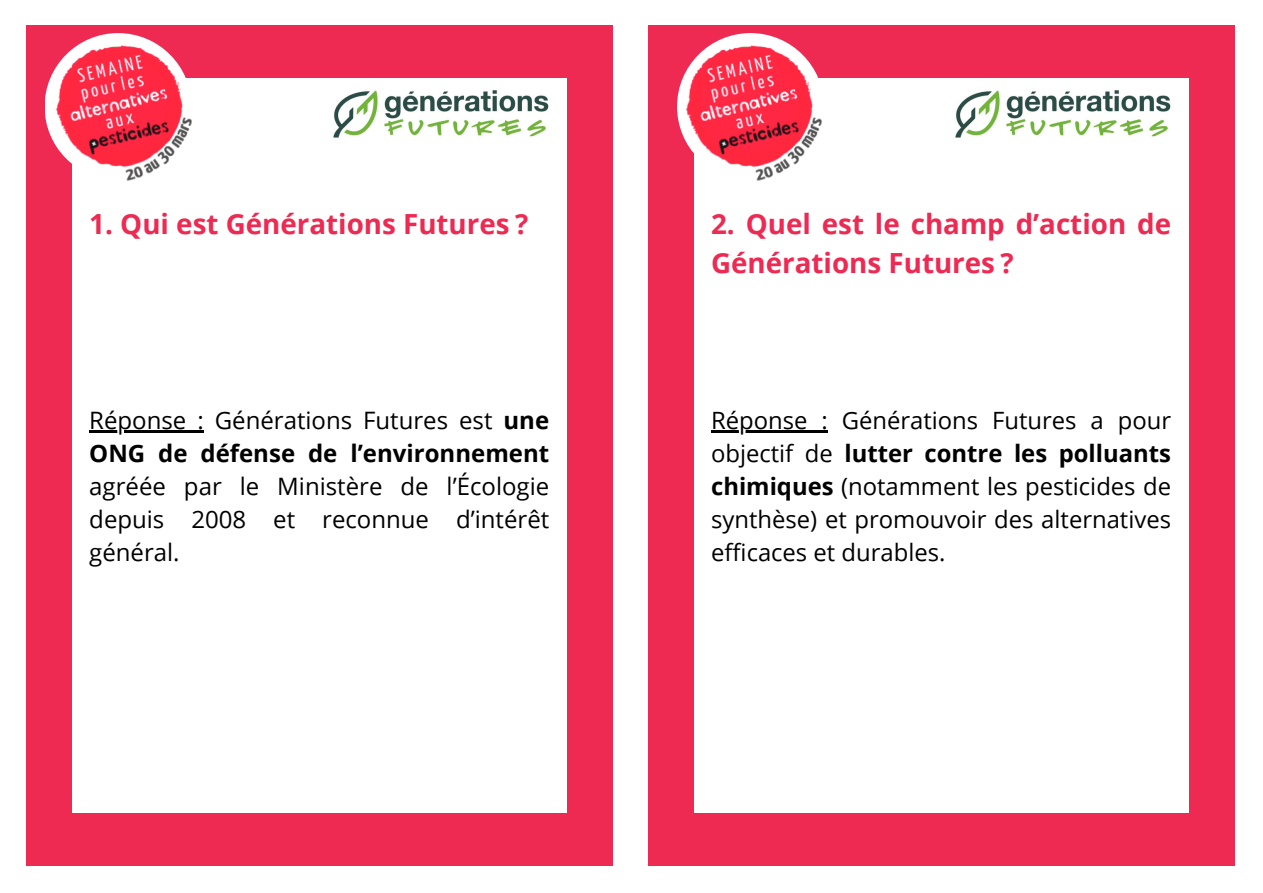
<style>
.page{position:relative;width:1263px;height:893px;background:#fff}
.page>*{position:absolute;margin:0;border:0;box-sizing:border-box;transform-origin:0 0}
.t1{font:700 27.75px/38.8px "Open Sans";color:#ee2952}
.t2{font:24px/33.2px "Open Sans";color:#000;text-align:justify}
.t3{font:700 24px/33.2px "Open Sans";color:#000}
.t4{font:23.85px/33.2px "Open Sans";color:#000;text-align:justify}
.s1{font-weight:400}
.s2{font-weight:700}
</style>
<div class="page">
<div style="left:26px;top:25px;width:587px;height:840px;background:#ee2952"></div>
<div style="left:648px;top:25px;width:586px;height:840px;background:#ee2952"></div>
<div style="left:72px;top:78px;width:494px;height:734px;background:#fff"></div>
<div style="left:694px;top:78px;width:494px;height:734px;background:#fff"></div>
<div style="left:677px;top:33px;width:147px;height:147px;background:#fff;border-radius:50%"></div>
<div style="left:45px;top:33px;width:147px;height:147px;background:#fff;border-radius:50%"></div>
<img style="left:333px;top:90px;width:216px;height:48px">
<img style="left:955px;top:90px;width:216px;height:48px">
<img style="left:55px;top:46px;width:136px;height:134px">
<img style="left:686px;top:46px;width:136px;height:134px">
<hr style="left:89px;top:430px;width:115px;height:2px;background:#000">
<hr style="left:711px;top:430px;width:117px;height:2px;background:#000">
<p class="t1" style="left:89px;top:204px;width:441px">1. Qui est Générations Futures ?</p>
<p class="t3" style="left:89px;top:403px;width:461px"><span class="s1">Réponse : Générations Futures est</span> une<br>ONG de défense de l’environnement</p>
<p class="t2" style="left:89px;top:469px;width:461px">agréée par le Ministère de l’Écologie depuis 2008 et reconnue d’intérêt général.</p>
<p class="t1" style="left:711px;top:204px;width:461px">2. Quel est le champ d’action de<br>Générations Futures ?</p>
<p class="t4" style="left:711px;top:403px;width:461px">Réponse : Générations Futures a pour objectif de <span class="s2">lutter contre les polluants chimiques</span> (notamment les pesticides de synthèse) et promouvoir des alternatives efficaces et durables.</p>
</div>
